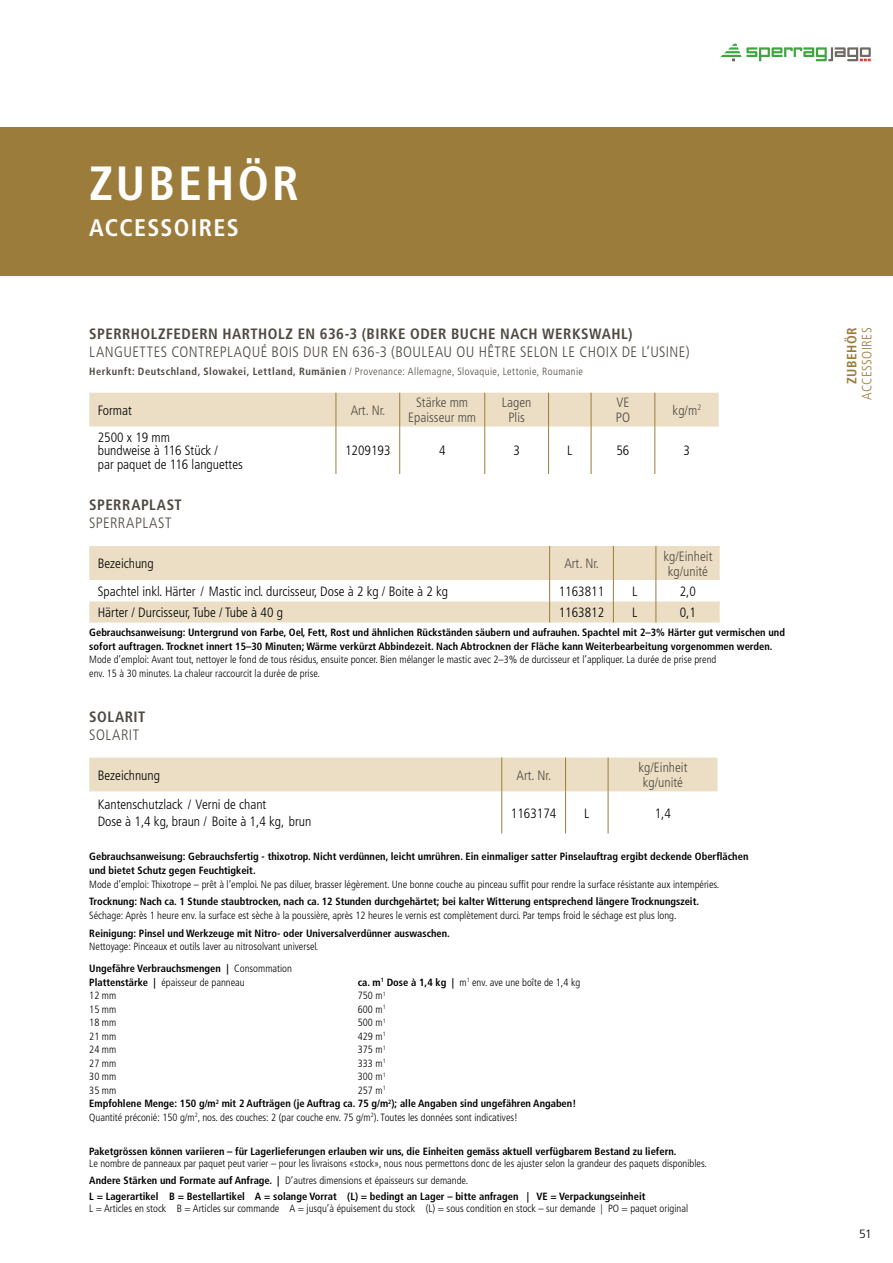
<style>
.page{position:relative;width:893px;height:1263px;background:#fff}
.page>*{position:absolute;margin:0;border:0;box-sizing:border-box;transform-origin:0 0}
.t1{font:700 condensed 48px "Frutiger LT Pro";letter-spacing:.065em;color:#fff}
.t2{font:700 condensed 24px "Frutiger LT Pro";letter-spacing:.055em;color:#fff}
.t3{font:300 condensed 15px "Frutiger LT Pro";letter-spacing:.025em;color:#4e4a40}
.t4{font:700 condensed 15px "Frutiger LT Pro";letter-spacing:.03em;color:#4e4a40}
.t5{font:300 condensed 13.5px/13.5px "Frutiger LT Pro";color:#000}
.t6{font:300 condensed 13.5px/15px "Frutiger LT Pro";color:#4e4a40;text-align:center}
.t7{font:300 condensed 13.5px "Frutiger LT Pro";letter-spacing:.03em;color:#9c7c3b}
.t8{font:700 condensed 13.5px "Frutiger LT Pro";letter-spacing:.035em;color:#9c7c3b}
.t9{font:300 12px "Frutiger LT Pro";color:#000}
.t10{font:300 condensed 10.5px/13.5px "Frutiger LT Pro";color:#000}
.t11{font:700 condensed 10.5px/13.5px "Frutiger LT Pro";color:#000}
.t12{font:300 condensed 10.5px "Frutiger LT Pro";letter-spacing:.035em;color:#4e4a40}
.s1{font-weight:700}
</style>
<div class="page">
<svg style="left:720px;top:44px;width:151px;height:17px"></svg>
<div style="left:0;top:128px;width:893px;height:148px;background:#9c7c3b"></div>
<svg style="left:89px;top:393px;width:630px;height:81px"></svg>
<hr style="left:655px;top:427px;width:1px;height:47px;background:#9c7c3b">
<hr style="left:655px;top:393px;width:1px;height:34px;background:#9c7c3b">
<hr style="left:336px;top:393px;width:1px;height:34px;background:#9c7c3b">
<hr style="left:399px;top:393px;width:1px;height:34px;background:#9c7c3b">
<hr style="left:484px;top:393px;width:1px;height:34px;background:#9c7c3b">
<hr style="left:548px;top:393px;width:1px;height:34px;background:#9c7c3b">
<hr style="left:591px;top:393px;width:1px;height:34px;background:#9c7c3b">
<hr style="left:336px;top:427px;width:1px;height:47px;background:#9c7c3b">
<hr style="left:399px;top:427px;width:1px;height:47px;background:#9c7c3b">
<hr style="left:484px;top:427px;width:1px;height:47px;background:#9c7c3b">
<hr style="left:548px;top:427px;width:1px;height:47px;background:#9c7c3b">
<hr style="left:591px;top:427px;width:1px;height:47px;background:#9c7c3b">
<div style="left:89px;top:546px;width:631px;height:34px;background:#ebdec5"></div>
<hr style="left:656px;top:546px;width:1px;height:34px;background:#9c7c3b">
<hr style="left:549px;top:546px;width:1px;height:34px;background:#9c7c3b">
<hr style="left:613px;top:546px;width:1px;height:34px;background:#9c7c3b">
<svg style="left:89px;top:580px;width:631px;height:42px"></svg>
<svg style="left:89px;top:757px;width:629px;height:76px"></svg>
<hr style="left:608px;top:757px;width:1px;height:35px;background:#9c7c3b">
<hr style="left:501px;top:757px;width:1px;height:35px;background:#9c7c3b">
<hr style="left:565px;top:757px;width:1px;height:35px;background:#9c7c3b">
<hr style="left:501px;top:792px;width:1px;height:41px;background:#9c7c3b">
<hr style="left:565px;top:792px;width:1px;height:41px;background:#9c7c3b">
<hr style="left:608px;top:792px;width:1px;height:41px;background:#9c7c3b">
<h1 class="t1" style="left:89px;top:155px;width:211px">ZUBEHÖR</h1>
<h2 class="t2" style="left:89px;top:213px;width:151px">ACCESSOIRES</h2>
<h3 class="t4" style="left:89px;top:325px;width:545px">SPERRHOLZFEDERN HARTHOLZ EN 636-3 (BIRKE ODER BUCHE NACH WERKSWAHL)</h3>
<h3 class="t3" style="left:89px;top:343px;width:602px">LANGUETTES CONTREPLAQUÉ BOIS DUR EN 636-3 (BOULEAU OU HÊTRE SELON LE CHOIX DE L’USINE)</h3>
<p class="t12" style="left:89px;top:365px;width:495px"><span class="s1">Herkunft: Deutschland, Slowakei, Lettland, Rumänien</span> / Provenance: Allemagne, Slovaquie, Lettonie, Roumanie</p>
<p class="t5" style="left:98px;top:403px;width:36px">Format</p>
<p class="t6" style="left:351px;top:403px;width:36px">Art. Nr.</p>
<p class="t6" style="left:408px;top:395px;width:70px">Stärke mm<br>Epaisseur mm</p>
<p class="t6" style="left:502px;top:395px;width:31px">Lagen<br>Plis</p>
<p class="t6" style="left:616px;top:395px;width:16px;text-align:left">VE<br>PO</p>
<p class="t6" style="left:673px;top:403px;width:30px">kg/m<sup>2</sup></p>
<p class="t5" style="left:98px;top:431px;width:147px">2500 x 19 mm<br>bundweise à 116 Stück /<br>par paquet de 116 languettes</p>
<p class="t5" style="left:345px;top:444px;width:47px">1209193</p>
<p class="t5" style="left:439px;top:444px;width:8px">4</p>
<p class="t5" style="left:513px;top:444px;width:8px">3</p>
<p class="t5" style="left:567px;top:444px;width:7px">L</p>
<p class="t5" style="left:616px;top:444px;width:14px">56</p>
<p class="t5" style="left:684px;top:444px;width:8px">3</p>
<h3 class="t4" style="left:89px;top:496px;width:94px">SPERRAPLAST</h3>
<h3 class="t3" style="left:89px;top:514px;width:84px">SPERRAPLAST</h3>
<p class="t5" style="left:98px;top:557px;width:57px">Bezeichung</p>
<p class="t6" style="left:564px;top:556px;width:36px">Art. Nr.</p>
<p class="t6" style="left:663px;top:549px;width:51px">kg/Einheit kg/unité</p>
<p class="t5" style="left:98px;top:584px;width:352px">Spachtel inkl. Härter / Mastic incl. durcisseur, Dose à 2 kg / Boite à 2 kg</p>
<p class="t5" style="left:559px;top:584px;width:47px">1163811</p>
<p class="t5" style="left:632px;top:584px;width:7px">L</p>
<p class="t5" style="left:680px;top:584px;width:18px">2,0</p>
<p class="t5" style="left:98px;top:606px;width:187px">Härter / Durcisseur, Tube / Tube à 40 g</p>
<p class="t5" style="left:559px;top:606px;width:47px">1163812</p>
<p class="t5" style="left:632px;top:606px;width:7px">L</p>
<p class="t5" style="left:680px;top:606px;width:18px">0,1</p>
<p class="t11" style="left:89px;top:626px;width:697px">Gebrauchsanweisung: Untergrund von Farbe, Oel, Fett, Rost und ähnlichen Rückständen säubern und aufrauhen. Spachtel mit 2–3% Härter gut vermischen und sofort auftragen. Trocknet innert 15–30 Minuten; Wärme verkürzt Abbindezeit. Nach Abtrocknen der Fläche kann Weiterbearbeitung vorgenommen werden.</p>
<p class="t10" style="left:89px;top:653px;width:629px">Mode d’emploi: Avant tout, nettoyer le fond de tous résidus, ensuite poncer. Bien mélanger le mastic avec 2–3% de durcisseur et l’appliquer. La durée de prise prend env. 15 à 30 minutes. La chaleur raccourcit la durée de prise.</p>
<h3 class="t4" style="left:89px;top:707px;width:58px">SOLARIT</h3>
<h3 class="t3" style="left:89px;top:726px;width:51px">SOLARIT</h3>
<p class="t5" style="left:98px;top:768px;width:64px">Bezeichnung</p>
<p class="t6" style="left:516px;top:768px;width:36px">Art. Nr.</p>
<p class="t6" style="left:638px;top:760px;width:51px">kg/Einheit kg/unité</p>
<p class="t5" style="left:98px;top:796px;width:215px;line-height:16.5px">Kantenschutzlack / Verni de chant<br>Dose à 1,4 kg, braun / Boite à 1,4 kg, brun</p>
<p class="t5" style="left:511px;top:806px;width:47px">1163174</p>
<p class="t5" style="left:584px;top:806px;width:7px">L</p>
<p class="t5" style="left:655px;top:806px;width:18px">1,4</p>
<p class="t11" style="left:89px;top:850px;width:661px">Gebrauchsanweisung: Gebrauchsfertig - thixotrop. Nicht verdünnen, leicht umrühren. Ein einmaliger satter Pinselauftrag ergibt deckende Oberflächen und bietet Schutz gegen Feuchtigkeit.</p>
<p class="t10" style="left:89px;top:877px;width:632px">Mode d’emploi: Thixotrope – prêt à l’emploi. Ne pas diluer, brasser légèrement. Une bonne couche au pinceau suffit pour rendre la surface résistante aux intempéries.</p>
<p class="t11" style="left:89px;top:895px;width:611px">Trocknung: Nach ca. 1 Stunde staubtrocken, nach ca. 12 Stunden durchgehärtet; bei kalter Witterung entsprechend längere Trocknungszeit.</p>
<p class="t10" style="left:89px;top:908px;width:589px">Séchage: Après 1 heure env. la surface est sèche à la poussière, après 12 heures le vernis est complètement durci. Par temps froid le séchage est plus long.</p>
<p class="t11" style="left:89px;top:926px;width:362px">Reinigung: Pinsel und Werkzeuge mit Nitro- oder Universalverdünner auswaschen.</p>
<p class="t10" style="left:89px;top:935px;width:231px;line-height:22px">Nettoyage: Pinceaux et outils laver au nitrosolvant universel.<br><span class="s1">Ungefähre Verbrauchsmengen |</span> Consommation</p>
<p class="t10" style="left:89px;top:975px;width:157px"><span class="s1">Plattenstärke |</span> épaisseur de panneau</p>
<p class="t10" style="left:358px;top:975px;width:224px"><span class="s1">ca. m</span><sup>1</sup> <span class="s1">Dose à 1,4 kg |</span> m<sup>1</sup> env. ave une boîte de 1,4 kg</p>
<p class="t10" style="left:89px;top:989px;width:29px">12 mm</p>
<p class="t10" style="left:358px;top:989px;width:29px">750 m<sup>1</sup></p>
<p class="t10" style="left:89px;top:1002px;width:29px">15 mm</p>
<p class="t10" style="left:358px;top:1002px;width:29px">600 m<sup>1</sup></p>
<p class="t10" style="left:89px;top:1016px;width:29px">18 mm</p>
<p class="t10" style="left:358px;top:1016px;width:29px">500 m<sup>1</sup></p>
<p class="t10" style="left:89px;top:1029px;width:29px">21 mm</p>
<p class="t10" style="left:358px;top:1029px;width:29px">429 m<sup>1</sup></p>
<p class="t10" style="left:89px;top:1043px;width:29px">24 mm</p>
<p class="t10" style="left:358px;top:1043px;width:29px">375 m<sup>1</sup></p>
<p class="t10" style="left:89px;top:1056px;width:29px">27 mm</p>
<p class="t10" style="left:358px;top:1056px;width:29px">333 m<sup>1</sup></p>
<p class="t10" style="left:89px;top:1070px;width:29px">30 mm</p>
<p class="t10" style="left:358px;top:1070px;width:29px">300 m<sup>1</sup></p>
<p class="t10" style="left:89px;top:1083px;width:29px">35 mm</p>
<p class="t10" style="left:89px;top:1083px;width:488px;text-indent:268px">257 m<sup>1<br></sup><span class="s1">Empfohlene Menge: 150 g/m</span><sup>2</sup> <span class="s1">mit 2 Aufträgen (je Auftrag ca. 75 g/m</span><sup>2</sup><span class="s1">); alle Angaben sind ungefähren Angaben!<br></span>Quantité préconié: 150 g/m<sup>2</sup>, nos. des couches: 2 (par couche env. 75 g/m<sup>2</sup>). Toutes les données sont indicatives!</p>
<p class="t11" style="left:89px;top:1145px;width:589px">Paketgrössen können variieren – für Lagerlieferungen erlauben wir uns, die Einheiten gemäss aktuell verfügbarem Bestand zu liefern.</p>
<p class="t10" style="left:89px;top:1156px;width:619px;line-height:16.2px">Le nombre de panneaux par paquet peut varier – pour les livraisons «stock», nous nous permettons donc de les ajuster selon la grandeur des paquets disponibles.<br><span class="s1">Andere Stärken und Formate auf Anfrage. |</span> D’autres dimensions et épaisseurs sur demande.<br><span class="s1">L = Lagerartikel B = Bestellartikel A = solange Vorrat (L) = bedingt an Lager – bitte anfragen | VE = Verpackungseinheit</span></p>
<p class="t10" style="left:89px;top:1202px;width:600px">L = Articles en stock B = Articles sur commande A = jusqu’à épuisement du stock (L) = sous condition en stock – sur demande | PO = paquet original</p>
<p class="t8" style="left:844px;top:384px;width:58px;rotate:-90deg">ZUBEHÖR</p>
<p class="t7" style="left:859px;top:400px;width:74px;rotate:-90deg">ACCESSOIRES</p>
<p class="t9" style="left:859px;top:1227px;width:14px">51</p>
</div>
